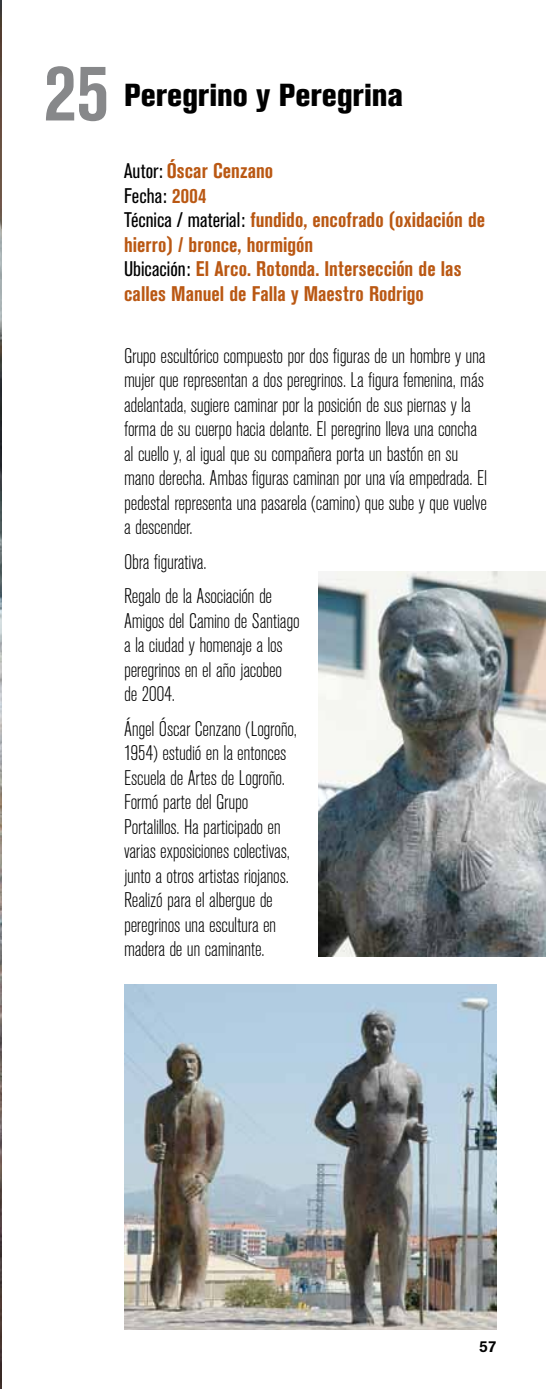
<style>
.page{position:relative;width:546px;height:1389px;background:#fff}
.page>*{position:absolute;margin:0;border:0;box-sizing:border-box;transform-origin:0 0}
.t1{font:700 condensed 80.5px "Akzidenz Grotesk BE";color:#87888a}
.t2{font:800 condensed 31.5px "Akzidenz Grotesk BE";color:#000}
.t3{font:300 condensed 21px/24.5px "Akzidenz Grotesk BE";letter-spacing:-.01em;color:#000}
.t4{font:700 condensed 21px/24.5px "Akzidenz Grotesk BE";color:#ba5813}
.t5{font:500 15.75px "Akzidenz Grotesk BE";color:#000}
.s1{font-weight:400;color:#000}
</style>
<div class="page">
<img style="left:124px;top:985px;width:372px;height:344px">
<img style="left:318px;top:571px;width:228px;height:385px">
<img style="left:0;top:0;width:2px;height:1389px">
<h1 class="t1" style="left:44px;top:46px;width:66px">25</h1>
<h2 class="t2" style="left:124px;top:77px;width:280px">Peregrino y Peregrina</h2>
<p class="t4" style="left:124px;top:159px;width:362px"><span class="s1">Autor:</span> Óscar Cenzano<br><span class="s1">Fecha:</span> 2004<br><span class="s1">Técnica / material:</span> fundido, encofrado (oxidación de hierro) / bronce, hormigón<br><span class="s1">Ubicación:</span> El Arco. Rotonda. Intersección de las calles Manuel de Falla y Maestro Rodrigo</p>
<p class="t3" style="left:124px;top:344px;width:364px">Grupo escultórico compuesto por dos figuras de un hombre y una mujer que representan a dos peregrinos. La figura femenina, más adelantada, sugiere caminar por la posición de sus piernas y la forma de su cuerpo hacia delante. El peregrino lleva una concha al cuello y, al igual que su compañera porta un bastón en su mano derecha. Ambas figuras caminan por una vía empedrada. El pedestal representa una pasarela (camino) que sube y que vuelve a descender.</p>
<p class="t3" style="left:124px;top:545px;width:150px;line-height:34.5px">Obra figurativa.<br>Regalo de la Asociación de</p>
<p class="t3" style="left:124px;top:609px;width:177px">Amigos del Camino de Santiago a la ciudad y homenaje a los peregrinos en el año jacobeo de 2004.</p>
<p class="t3" style="left:124px;top:717px;width:174px">Ángel Óscar Cenzano (Logroño,<br>1954) estudió en la entonces<br>Escuela de Artes de Logroño.<br>Formó parte del Grupo<br>Portalillos. Ha participado en varias exposiciones colectivas, junto a otros artistas riojanos.<br>Realizó para el albergue de peregrinos una escultura en madera de un caminante.</p>
<p class="t5" style="left:479px;top:1337px;width:19px">57</p>
</div>
